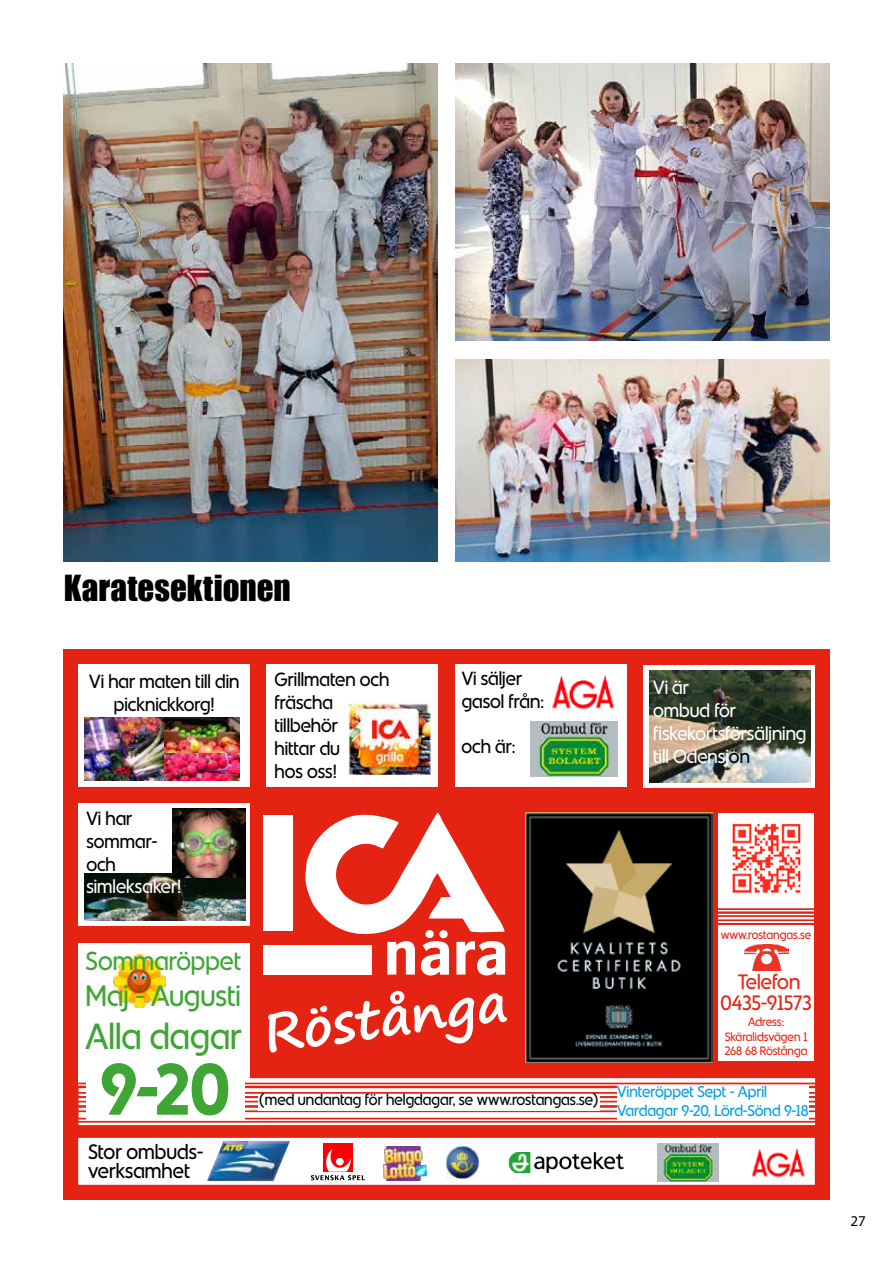
<style>
.page{position:relative;width:893px;height:1263px;background:#fff}
.page>*{position:absolute;margin:0;border:0;box-sizing:border-box;transform-origin:0 0}
.t1{font:700 72.75px "ICA Rubrik";color:#3fa535}
.t2{font:36.3px "ICA Rubrik";color:#3fa535}
.t3{font:33px "Impact";color:#000}
.t4{font:29.4px "ICA Rubrik";color:#3fa535}
.t5{font:25.95px "ICA Rubrik";color:#3fa535}
.t6{font:20.7px/19px "ICA Rubrik";color:#000}
.t7{font:20.7px "ICA Rubrik";color:#e42313}
.t8{font:19.05px/22.8px "ICA Rubrik";color:#000}
.t9{font:19.05px/22.8px "ICA Rubrik";color:#fff}
.t10{font:15.6px/19px "ICA Rubrik";color:#009fe3}
.t11{font:15.6px "ICA Rubrik";color:#000}
.t12{font:15px "Myriad Pro";color:#000}
.t13{font:12.15px/14.5px "ICA Rubrik";color:#e42313;text-align:center}
.s1{color:#000}
</style>
<div class="page">
<img style="left:64px;top:64px;width:373px;height:498px">
<img style="left:455px;top:359px;width:374px;height:203px">
<img style="left:455px;top:64px;width:374px;height:276px">
<div style="left:64px;top:650px;width:765px;height:549px;background:#e42313"></div>
<div style="left:263px;top:945px;width:109px;height:30px;background:#fff"></div>
<div style="left:263px;top:815px;width:30px;height:116px;background:#fff"></div>
<svg style="left:305px;top:812px;width:200px;height:163px"></svg>
<svg style="left:268px;top:991px;width:239px;height:62px"></svg>
<div style="left:78px;top:664px;width:172px;height:123px;background:#fff"></div>
<div style="left:78px;top:803px;width:172px;height:123px;background:#fff"></div>
<div style="left:78px;top:943px;width:172px;height:141px;background:#fff"></div>
<div style="left:643px;top:665px;width:172px;height:122px;background:#fff"></div>
<div style="left:267px;top:664px;width:171px;height:123px;background:#fff"></div>
<div style="left:455px;top:664px;width:172px;height:123px;background:#fff"></div>
<div style="left:718px;top:925px;width:96px;height:136px;background:#fff"></div>
<div style="left:79px;top:1139px;width:735px;height:45px;background:#fff"></div>
<div style="left:78px;top:1138px;width:737px;height:47px;border:2px solid #fff"></div>
<div style="left:324px;top:1143px;width:29px;height:28px;background:#f00"></div>
<svg style="left:311px;top:1149px;width:54px;height:31px"></svg>
<img style="left:447px;top:1146px;width:32px;height:32px">
<img style="left:752px;top:1148px;width:53px;height:29px">
<svg style="left:81px;top:1081px;width:731px;height:40px;background:#fbe4e3"></svg>
<div style="left:78px;top:1078px;width:737px;height:47px;border:2px solid #fff"></div>
<hr style="left:78px;top:1082px;width:747px;height:2px;background:#e42313">
<hr style="left:73px;top:1086px;width:747px;height:2px;background:#e42313">
<hr style="left:73px;top:1092px;width:747px;height:2px;background:#e42313">
<hr style="left:76px;top:1096px;width:747px;height:2px;background:#e42313">
<hr style="left:76px;top:1101px;width:747px;height:1px;background:#e42313">
<hr style="left:76px;top:1105px;width:747px;height:3px;background:#e42313">
<hr style="left:74px;top:1110px;width:747px;height:2px;background:#e42313">
<hr style="left:73px;top:1118px;width:747px;height:1px;background:#e42313">
<hr style="left:76px;top:1121px;width:747px;height:1px;background:#e42313">
<div style="left:86px;top:1060px;width:159px;height:59px;background:#fff"></div>
<div style="left:617px;top:1085px;width:192px;height:35px;background:#fff"></div>
<div style="left:259px;top:1094px;width:341px;height:16px;background:#fff"></div>
<img style="left:649px;top:670px;width:161px;height:112px">
<img style="left:348px;top:702px;width:84px;height:73px">
<img style="left:745px;top:944px;width:43px;height:27px">
<img style="left:658px;top:1143px;width:60px;height:38px">
<img style="left:85px;top:717px;width:79px;height:63px">
<img style="left:164px;top:717px;width:75px;height:63px">
<img style="left:113px;top:954px;width:53px;height:53px">
<img style="left:531px;top:721px;width:86px;height:55px">
<img style="left:552px;top:675px;width:63px;height:35px">
<img style="left:85px;top:874px;width:160px;height:47px">
<img style="left:172px;top:809px;width:73px;height:69px">
<img style="left:508px;top:1152px;width:115px;height:21px">
<img style="left:384px;top:1147px;width:43px;height:34px">
<img style="left:201px;top:1137px;width:95px;height:48px">
<img style="left:526px;top:813px;width:186px;height:249px">
<div style="left:719px;top:813px;width:95px;height:109px;background:#fff"></div>
<hr style="left:717px;top:908px;width:112px;height:2px;background:#e42313">
<hr style="left:716px;top:911px;width:113px;height:3px;background:#e42313">
<hr style="left:716px;top:915px;width:113px;height:2px;background:#e42313">
<hr style="left:718px;top:919px;width:111px;height:2px;background:#e42313">
<img style="left:732px;top:823px;width:69px;height:70px">
<h3 class="t3" style="left:64px;top:562px;width:229px">Karatesektionen</h3>
<p class="t8" style="left:89px;top:670px;width:152px;text-align:center">Vi har maten till din picknickkorg!</p>
<p class="t8" style="left:86px;top:807px;width:73px">Vi har sommar&shy;och</p>
<p class="t9" style="left:86px;top:875px;width:97px">simleksaker!</p>
<p class="t8" style="left:274px;top:668px;width:116px">Grillmaten och fräscha tillbehör<br>hittar du<br>hos oss!</p>
<p class="t8" style="left:462px;top:667px;width:84px">Vi säljer gasol från:</p>
<p class="t8" style="left:462px;top:735px;width:56px">och är:</p>
<h3 class="t5" style="left:86px;top:946px;width:157px">Sommaröppet</h3>
<h3 class="t4" style="left:86px;top:978px;width:157px">Maj - Augusti</h3>
<h2 class="t2" style="left:86px;top:1016px;width:158px">Alla dagar</h2>
<h1 class="t1" style="left:100px;top:1045px;width:132px">9-20</h1>
<p class="t6" style="left:88px;top:1142px;width:117px">Stor ombuds&shy;verksamhet</p>
<p class="t11" style="left:259px;top:1091px;width:341px">(med undantag för helgdagar, se www.rostangas.se)</p>
<p class="t9" style="left:653px;top:676px;width:155px">Vi är<br>ombud för fiskekortsförsäljning till Odensj<span class="s1">ön</span></p>
<p class="t13" style="left:721px;top:928px;width:92px">www.rostangas.se</p>
<p class="t7" style="left:738px;top:970px;width:64px">Telefon</p>
<p class="t7" style="left:720px;top:990px;width:93px">0435-91573</p>
<p class="t13" style="left:725px;top:1014px;width:84px">Adress:<br>Skäralidsvägen 1<br>268 68 Röstånga</p>
<p class="t10" style="left:617px;top:1082px;width:193px">Vinteröppet Sept - April<br>Vardagar 9-20, Lörd-Sönd 9-18</p>
<p class="t12" style="left:850px;top:1212px;width:17px">27</p>
</div>
